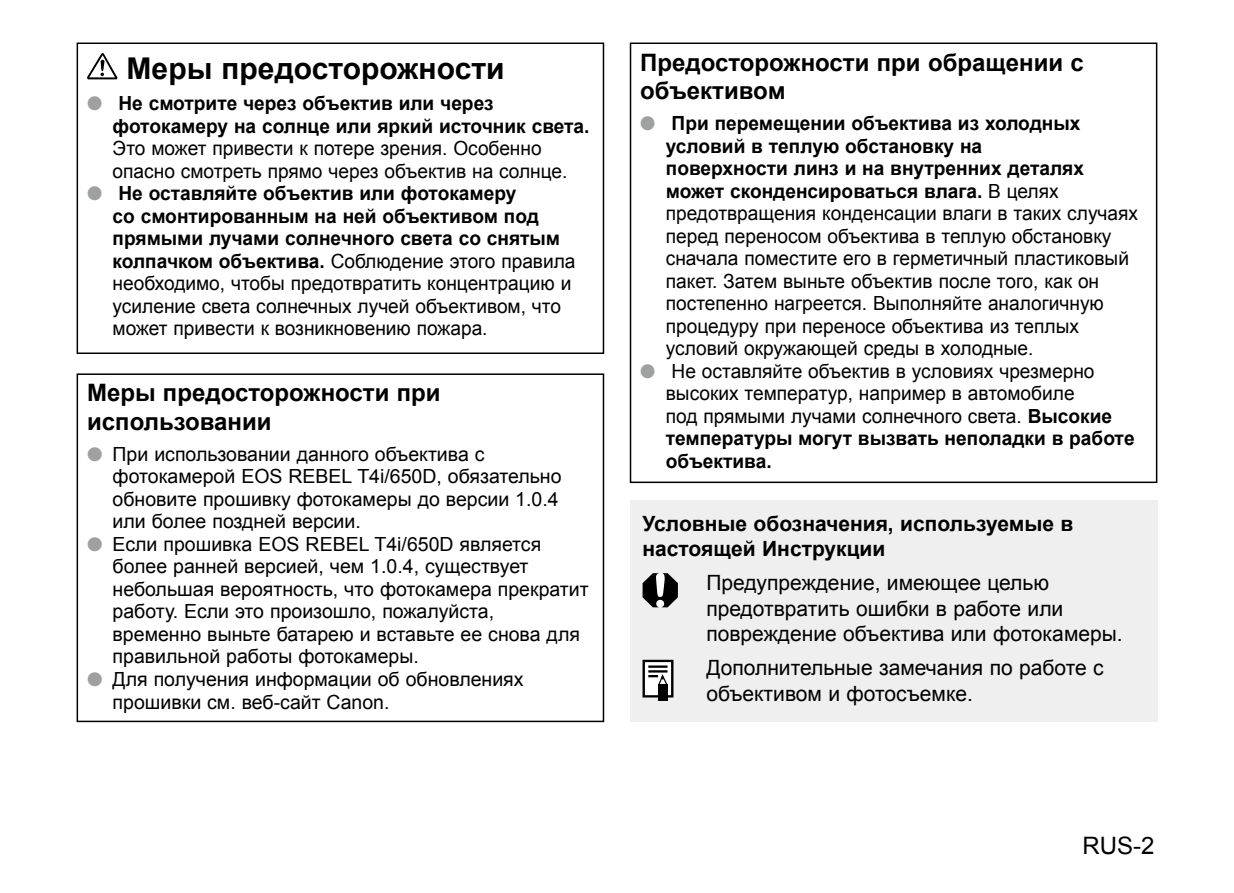
<style>
.page{position:relative;width:1234px;height:893px;background:#fff}
.page>*{position:absolute;margin:0;border:0;box-sizing:border-box;transform-origin:0 0}
.t1{font:700 30px "Arial";color:#000}
.t2{font:700 24px/28.5px "Arial";color:#000}
.t3{font:24px "Arial";color:#000}
.t4{font:21px/25.5px "Arial";color:#000}
.t5{font:700 21px/25.5px "Arial";color:#000}
.t6{font:19.5px/22.5px "Arial";color:#000}
.t7{font:700 19.5px/22.5px "Arial";color:#000}
.s1{color:#9fa0a0}
.s2{font-weight:700}
</style>
<div class="page">
<svg style="left:87px;top:53px;width:30px;height:26px"></svg>
<div style="left:77px;top:43px;width:527px;height:311px;border:2px solid #000"></div>
<div style="left:629px;top:43px;width:528px;height:440px;border:2px solid #000"></div>
<div style="left:77px;top:373px;width:527px;height:349px;border:2px solid #000"></div>
<div style="left:629px;top:500px;width:528px;height:221px;background:#efefef"></div>
<svg style="left:642px;top:573px;width:35px;height:34px"></svg>
<div style="left:658px;top:685px;width:9px;height:16px;background:#000"></div>
<svg style="left:642px;top:660px;width:31px;height:39px"></svg>
<h1 class="t1" style="left:127px;top:49px;width:379px">Меры предосторожности</h1>
<p class="t7" style="left:113px;top:93px;width:478px;text-indent:-26px"><span class="s1">●</span> Не смотрите через объектив или через фотокамеру на солнце или яркий источник света.</p>
<p class="t6" style="left:113px;top:137px;width:456px">Это может привести к потере зрения. Особенно опасно смотреть прямо через объектив на солнце.</p>
<p class="t6" style="left:113px;top:182px;width:464px;text-indent:-26px"><span class="s1">●</span> <span class="s2">Не оставляйте объектив или фотокамеру<br>со смонтированным на ней объективом под прямыми лучами солнечного света со снятым колпачком объектива.</span> Соблюдение этого правила необходимо, чтобы предотвратить концентрацию и усиление света солнечных лучей объективом, что может привести к возникновению пожара.</p>
<p class="t2" style="left:87px;top:380px;width:355px">Меры предосторожности при использовании</p>
<p class="t6" style="left:113px;top:443px;width:450px;text-indent:-26px"><span class="s1">●</span> При использовании данного объектива с фотокамерой EOS REBEL T4i/650D, обязательно обновите прошивку фотокамеры до версии 1.0.4 или более поздней версии.</p>
<p class="t6" style="left:113px;top:533px;width:477px;text-indent:-26px"><span class="s1">●</span> Если прошивка EOS REBEL T4i/650D является более ранней версией, чем 1.0.4, существует небольшая вероятность, что фотокамера прекратит работу. Если это произошло, пожалуйста,<br>временно выньте батарею и вставьте ее снова для правильной работы фотокамеры.</p>
<p class="t6" style="left:113px;top:668px;width:412px;text-indent:-26px"><span class="s1">●</span> Для получения информации об обновлениях прошивки см. веб-сайт Canon.</p>
<p class="t2" style="left:640px;top:49px;width:445px">Предосторожности при обращении с объективом</p>
<p class="t6" style="left:665px;top:112px;width:473px;text-indent:-26px"><span class="s1">●</span> <span class="s2">При перемещении объектива из холодных условий в теплую обстановку на<br>поверхности линз и на внутренних деталях может сконденсироваться влага.</span> В целях предотвращения конденсации влаги в таких случаях перед переносом объектива в теплую обстановку сначала поместите его в герметичный пластиковый пакет. Затем выньте объектив после того, как он постепенно нагреется. Выполняйте аналогичную процедуру при переносе объектива из теплых условий окружающей среды в холодные.</p>
<p class="t6" style="left:665px;top:360px;width:470px;text-indent:-26px"><span class="s1">●</span> Не оставляйте объектив в условиях чрезмерно высоких температур, например в автомобиле<br>под прямыми лучами солнечного света. <span class="s2">Высокие температуры могут вызвать неполадки в работе объектива.</span></p>
<p class="t5" style="left:642px;top:511px;width:432px">Условные обозначения, используемые в настоящей Инструкции</p>
<p class="t4" style="left:706px;top:570px;width:418px">Предупреждение, имеющее целью предотвратить ошибки в работе или повреждение объектива или фотокамеры.</p>
<p class="t4" style="left:706px;top:655px;width:399px">Дополнительные замечания по работе с объективом и фотосъемке.</p>
<p class="t3" style="left:1082px;top:830px;width:73px">RUS-2</p>
</div>
